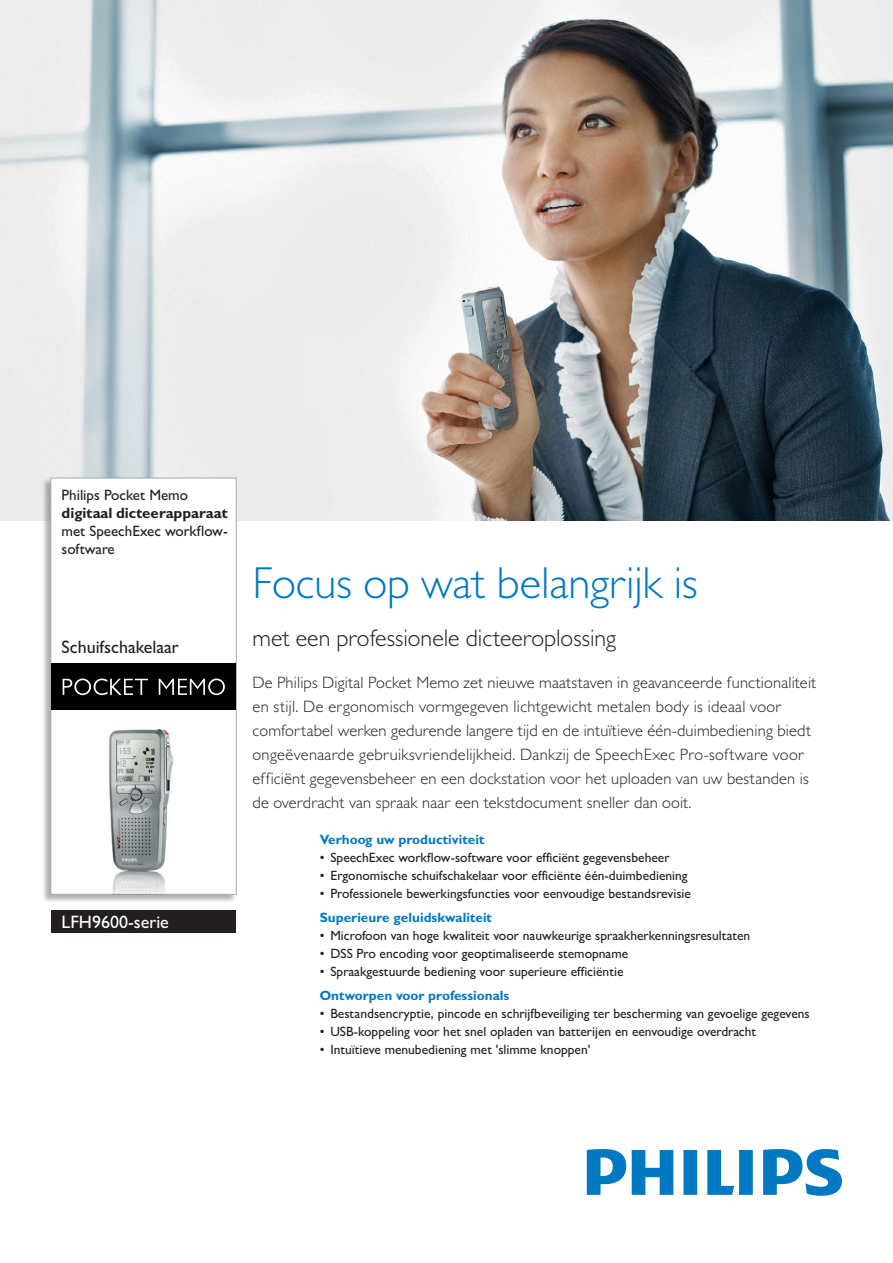
<style>
.page{position:relative;width:893px;height:1263px;background:#fff}
.page>*{position:absolute;margin:0;border:0;box-sizing:border-box;transform-origin:0 0}
.Textblock_header{font:300 45px "Gill Sans MT Pro";color:#0079c2}
.Subheader{font:300 24px "Gill Sans MT Pro";color:#231f20}
.Version_1_long_text{font:500 18px "Gill Sans MT Pro";color:#231f20}
.CNT{font:500 18px "Gill Sans MT Pro";color:#fff}
.Textblock{font:300 16.5px/24px "Gill Sans MT Pro";letter-spacing:.01em;color:#231f20}
.Product_name{font:500 15px/18px "Gill Sans MT Pro";color:#231f20}
.Descriptor{font:700 15px "Gill Sans MT Pro";color:#231f20}
.t1{font:500 13.5px "Gill Sans MT Pro";color:#231f20}
.Key_benefit_area_nam{font:700 13.5px "Gill Sans MT Pro";color:#0079c2}
</style>
<div class="page">
<img style="left:0;top:0;width:893px;height:520px">
<div style="left:42px;top:477px;width:195px;height:426px;background:#231f20;opacity:.35"></div>
<svg style="left:50px;top:478px;width:187px;height:417px"></svg>
<div style="left:51px;top:910px;width:185px;height:23px;background:#231f20"></div>
<img style="left:87px;top:716px;width:102px;height:179px">
<div style="left:51px;top:664px;width:185px;height:46px;background:#000002"></div>
<svg style="left:63px;top:678px;width:85px;height:17px"></svg>
<svg style="left:159px;top:678px;width:66px;height:17px"></svg>
<svg style="left:587px;top:1149px;width:255px;height:47px"></svg>
<p class="Product_name" style="left:62px;top:486px;width:128px">Philips Pocket Memo</p>
<p class="Descriptor" style="left:62px;top:504px;width:168px">digitaal dicteerapparaat</p>
<p class="Product_name" style="left:62px;top:522px;width:168px">met SpeechExec workflow&shy;software</p>
<p class="Version_1_long_text" style="left:62px;top:636px;width:119px">Schuifschakelaar</p>
<p class="CNT" style="left:62px;top:911px;width:109px">LFH9600-serie</p>
<p class="Textblock_header" style="left:253px;top:556px;width:447px">Focus op wat belangrijk is</p>
<p class="Subheader" style="left:253px;top:623px;width:365px">met een professionele dicteeroplossing</p>
<p class="Textblock" style="left:253px;top:670px;width:565px">De Philips Digital Pocket Memo zet nieuwe maatstaven in geavanceerde functionaliteit en stijl. De ergonomisch vormgegeven lichtgewicht metalen body is ideaal voor comfortabel werken gedurende langere tijd en de intuïtieve één-duimbediening biedt ongeëvenaarde gebruiksvriendelijkheid. Dankzij de SpeechExec Pro-software voor efficiënt gegevensbeheer en een dockstation voor het uploaden van uw bestanden is de overdracht van spraak naar een tekstdocument sneller dan ooit.</p>
<p class="Key_benefit_area_nam" style="left:320px;top:831px;width:166px">Verhoog uw productiviteit</p>
<p class="t1" style="left:320px;top:849px;width:351px">• SpeechExec workflow-software voor efficiënt gegevensbeheer</p>
<p class="t1" style="left:320px;top:867px;width:369px">• Ergonomische schuifschakelaar voor efficiënte één-duimbediening</p>
<p class="t1" style="left:320px;top:885px;width:373px">• Professionele bewerkingsfuncties voor eenvoudige bestandsrevisie</p>
<p class="Key_benefit_area_nam" style="left:320px;top:909px;width:174px">Superieure geluidskwaliteit</p>
<p class="t1" style="left:320px;top:927px;width:432px">• Microfoon van hoge kwaliteit voor nauwkeurige spraakherkenningsresultaten</p>
<p class="t1" style="left:320px;top:945px;width:310px">• DSS Pro encoding voor geoptimaliseerde stemopname</p>
<p class="t1" style="left:320px;top:963px;width:305px">• Spraakgestuurde bediening voor superieure efficiëntie</p>
<p class="Key_benefit_area_nam" style="left:320px;top:987px;width:191px">Ontworpen voor professionals</p>
<p class="t1" style="left:320px;top:1005px;width:491px">• Bestandsencryptie, pincode en schrijfbeveiliging ter bescherming van gevoelige gegevens</p>
<p class="t1" style="left:320px;top:1023px;width:438px">• USB-koppeling voor het snel opladen van batterijen en eenvoudige overdracht</p>
<p class="t1" style="left:320px;top:1041px;width:272px">• Intuïtieve menubediening met 'slimme knoppen'</p>
</div>
